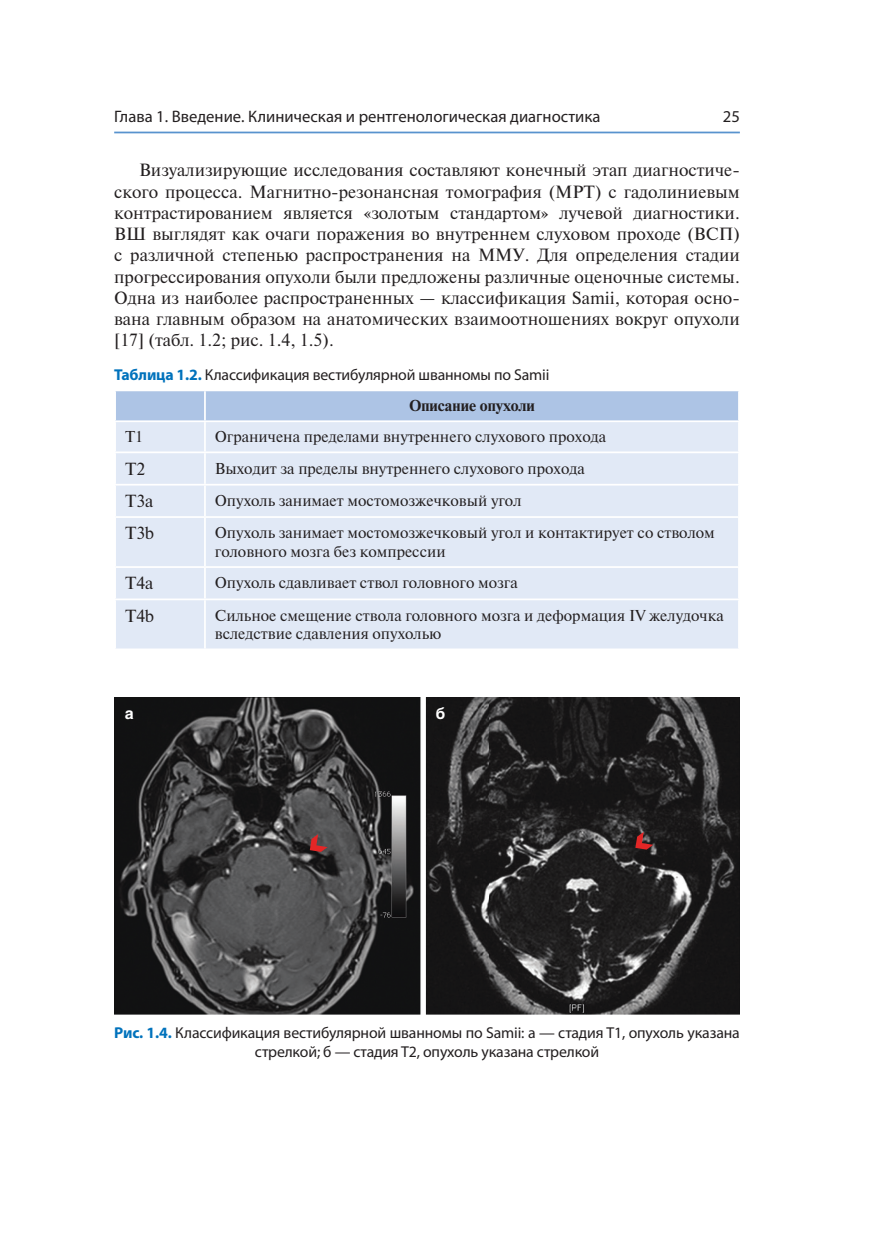
<style>
.page{position:relative;width:869px;height:1241px;background:#fff}
.page>*{position:absolute;margin:0;border:0;box-sizing:border-box;transform-origin:0 0}
.t1{font:17.68px/21.2px "Newton";color:#231f20;text-align:justify}
.t2{font:17.5px "Newton";color:#231f20}
.t3{font:16.62px "Myriad Pro";color:#231f20}
.t4{font:15.75px/18.9px "Newton";color:#231f20}
.t5{font:15.75px/18.9px "Myriad Pro";letter-spacing:-.01em;color:#231f20;text-align:center}
.t6{font:700 15.75px "Newton";color:#231f20}
.t7{font:700 15.75px "Helios";color:#fff}
.s1{font-weight:700;color:#0072bc}
</style>
<div class="page">
<hr style="left:114px;top:132px;width:625px;height:1px;background:#5893ce">
<div style="left:116px;top:391px;width:621px;height:29px;background:#adc4e5"></div>
<div style="left:116px;top:422px;width:621px;height:226px;background:#e1e9f6"></div>
<hr style="left:204px;top:391px;width:2px;height:29px;background:#fff">
<hr style="left:204px;top:422px;width:2px;height:29px;background:#fff">
<hr style="left:114px;top:451px;width:625px;height:2px;background:#fff">
<hr style="left:204px;top:453px;width:2px;height:31px;background:#fff">
<hr style="left:114px;top:484px;width:625px;height:1px;background:#fff">
<hr style="left:204px;top:485px;width:2px;height:31px;background:#fff">
<hr style="left:114px;top:516px;width:625px;height:2px;background:#fff">
<hr style="left:204px;top:518px;width:2px;height:48px;background:#fff">
<hr style="left:114px;top:566px;width:625px;height:2px;background:#fff">
<hr style="left:204px;top:568px;width:2px;height:30px;background:#fff">
<hr style="left:114px;top:598px;width:625px;height:2px;background:#fff">
<hr style="left:204px;top:600px;width:2px;height:48px;background:#fff">
<img style="left:114px;top:697px;width:625px;height:316px">
<svg style="left:309px;top:834px;width:18px;height:17px"></svg>
<svg style="left:635px;top:831px;width:17px;height:18px"></svg>
<p class="t3" style="left:114px;top:110px;width:487px">Глава 1. Введение. Клиническая и рентгенологическая диагностика</p>
<p class="t3" style="left:722px;top:110px;width:19px">25</p>
<p class="t1" style="left:114px;top:161px;width:627px;text-indent:25px">Визуализирующие исследования составляют конечный этап диагностиче&shy;ского процесса. Магнитно-резонансная томография (МРТ) с гадолиниевым контрастированием является «золотым стандартом» лучевой диагностики.<br>ВШ выглядят как очаги поражения во внутреннем слуховом проходе (ВСП) с различной степенью распространения на ММУ. Для определения стадии прогрессирования опухоли были предложены различные оценочные системы.<br>Одна из наиболее распространенных — классификация Samii, которая осно&shy;вана главным образом на анатомических взаимоотношениях вокруг опухоли [17] (табл. 1.2; рис. 1.4, 1.5).</p>
<p class="t5" style="left:114px;top:366px;width:436px"><span class="s1">Таблица 1.2.</span> Классификация вестибулярной шванномы по Samii</p>
<p class="t6" style="left:409px;top:400px;width:127px">Описание опухоли</p>
<p class="t4" style="left:125px;top:428px;width:20px">T1</p>
<p class="t4" style="left:215px;top:428px;width:392px">Ограничена пределами внутреннего слухового прохода</p>
<p class="t2" style="left:125px;top:462px;width:22px">T2</p>
<p class="t4" style="left:215px;top:460px;width:371px">Выходит за пределы внутреннего слухового прохода</p>
<p class="t2" style="left:125px;top:494px;width:30px">T3a</p>
<p class="t4" style="left:215px;top:492px;width:308px">Опухоль занимает мостомозжечковый угол</p>
<p class="t2" style="left:125px;top:527px;width:31px">T3b</p>
<p class="t4" style="left:215px;top:524px;width:501px">Опухоль занимает мостомозжечковый угол и контактирует со стволом головного мозга без компрессии</p>
<p class="t2" style="left:125px;top:577px;width:30px">T4a</p>
<p class="t4" style="left:215px;top:574px;width:304px">Опухоль сдавливает ствол головного мозга</p>
<p class="t2" style="left:125px;top:609px;width:31px">T4b</p>
<p class="t4" style="left:215px;top:606px;width:510px">Сильное смещение ствола головного мозга и деформация IV желудочка вследствие сдавления опухолью</p>
<p class="t7" style="left:125px;top:707px;width:10px">a</p>
<p class="t7" style="left:435px;top:707px;width:11px">б</p>
<p class="t5" style="left:114px;top:1024px;width:627px"><span class="s1">Рис. 1.4.</span> Классификация вестибулярной шванномы по Samii: а — стадия T1, опухоль указана стрелкой; б — стадия T2, опухоль указана стрелкой</p>
</div>
